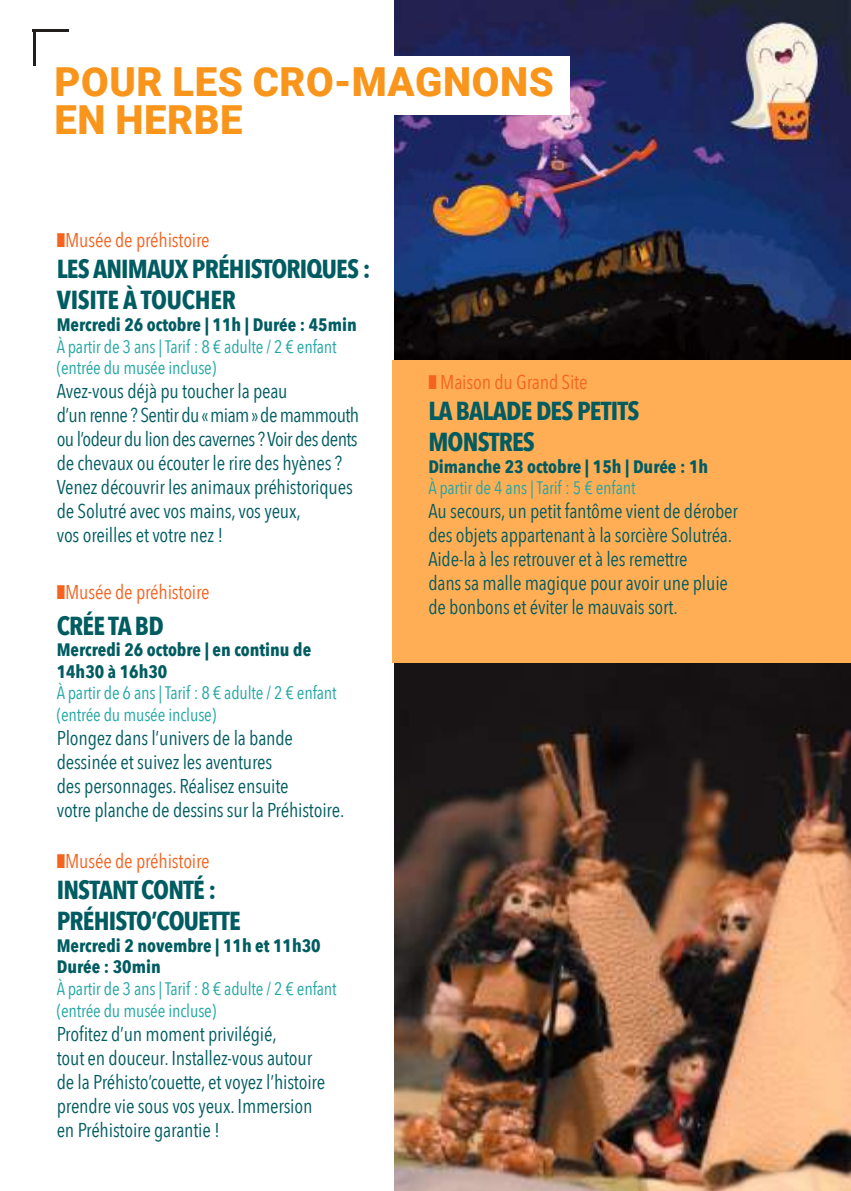
<style>
.page{position:relative;width:851px;height:1191px;background:#fff}
.page>*{position:absolute;margin:0;border:0;box-sizing:border-box;transform-origin:0 0}
.t1{font:900 40px/38.6px "Roboto";letter-spacing:.015em;color:#f9951b}
.t2{font:700 26px/31.2px "Avenir Next Condensed";letter-spacing:-.03em;color:#005c61}
.t3{font:20px/24px "Avenir Next Condensed";letter-spacing:-.01em;color:#005c61}
.t4{font:20px "Avenir Next Condensed";letter-spacing:-.01em;color:#f56321}
.t5{font:18px/21.6px "Avenir Next Condensed";letter-spacing:-.01em;color:#21a6a3}
.t6{font:700 18px/21.6px "Avenir Next Condensed";color:#005c61}
.s1{font-family:"Lot"}
</style>
<div class="page">
<hr style="left:33px;top:29px;width:2px;height:36px;background:#241f1f">
<hr style="left:33px;top:29px;width:36px;height:3px;background:#241f1f">
<img style="left:394px;top:662px;width:456px;height:529px">
<img style="left:394px;top:0;width:456px;height:360px">
<div style="left:55px;top:56px;width:515px;height:59px;background:#fff"></div>
<div style="left:393px;top:360px;width:457px;height:302px;background:#ffae56"></div>
<h1 class="t1" style="left:54px;top:61px;width:500px">POUR LES CRO-MAGNONS<br>EN HERBE</h1>
<p class="t4" style="left:57px;top:223px;width:154px"><span class="s1">i</span>Musée de préhistoire</p>
<h2 class="t2" style="left:57px;top:253px;width:315px">LES ANIMAUX PRÉHISTORIQUES :<br>VISITE À TOUCHER</h2>
<p class="t6" style="left:57px;top:314px;width:301px">Mercredi 26 octobre | 11h | Durée : 45min</p>
<p class="t5" style="left:57px;top:335px;width:281px">À partir de 3 ans | Tarif : 8 € adulte / 2 € enfant (entrée du musée incluse)</p>
<p class="t3" style="left:57px;top:378px;width:304px">Avez-vous déjà pu toucher la peau<br>d’un renne ? Sentir du « miam » de mammouth ou l’odeur du lion des cavernes ? Voir des dents de chevaux ou écouter le rire des hyènes ?<br>Venez découvrir les animaux préhistoriques de Solutré avec vos mains, vos yeux,<br>vos oreilles et votre nez !</p>
<p class="t4" style="left:57px;top:574px;width:154px"><span class="s1">i</span>Musée de préhistoire</p>
<h2 class="t2" style="left:57px;top:609px;width:108px">CRÉE TA BD</h2>
<p class="t6" style="left:57px;top:639px;width:256px">Mercredi 26 octobre | en continu de<br>14h30 à 16h30</p>
<p class="t5" style="left:57px;top:681px;width:281px">À partir de 6 ans | Tarif : 8 € adulte / 2 € enfant (entrée du musée incluse)</p>
<p class="t3" style="left:57px;top:725px;width:289px">Plongez dans l’univers de la bande dessinée et suivez les aventures<br>des personnages. Réalisez ensuite<br>votre planche de dessins sur la Préhistoire.</p>
<p class="t4" style="left:57px;top:843px;width:154px"><span class="s1">i</span>Musée de préhistoire</p>
<h2 class="t2" style="left:57px;top:874px;width:185px">INSTANT CONTÉ :<br>PRÉHISTO’COUETTE</h2>
<p class="t6" style="left:57px;top:934px;width:265px">Mercredi 2 novembre | 11h et 11h30<br>Durée : 30min</p>
<p class="t5" style="left:57px;top:977px;width:281px">À partir de 3 ans | Tarif : 8 € adulte / 2 € enfant (entrée du musée incluse)</p>
<p class="t3" style="left:57px;top:1020px;width:270px">Profitez d’un moment privilégié,<br>tout en douceur. Installez-vous autour de la Préhisto’couette, et voyez l’histoire prendre vie sous vos yeux. Immersion en Préhistoire garantie !</p>
<p class="t4" style="left:428px;top:364px;width:161px"><span class="s1">i</span> Maison du Grand Site</p>
<h2 class="t2" style="left:428px;top:395px;width:213px">LA BALADE DES PETITS<br>MONSTRES</h2>
<p class="t6" style="left:428px;top:455px;width:281px">Dimanche 23 octobre | 15h | Durée : 1h</p>
<p class="t5" style="left:428px;top:476px;width:209px">À partir de 4 ans | Tarif : 5 € enfant</p>
<p class="t3" style="left:428px;top:498px;width:311px">Au secours, un petit fantôme vient de dérober des objets appartenant à la sorcière Solutréa.<br>Aide-la à les retrouver et à les remettre<br>dans sa malle magique pour avoir une pluie de bonbons et éviter le mauvais sort.</p>
</div>
